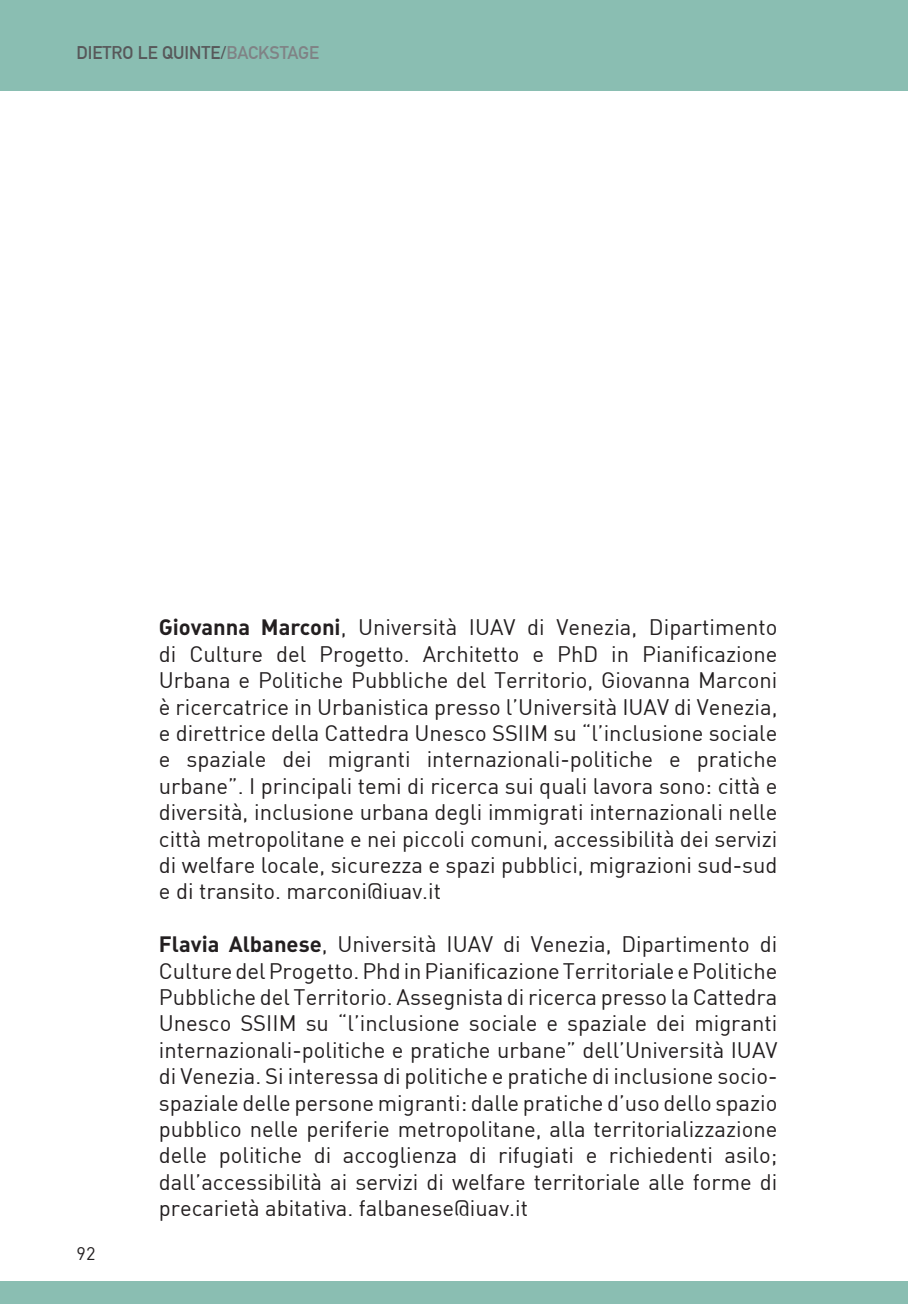
<style>
.page{position:relative;width:908px;height:1304px;background:#fff}
.page>*{position:absolute;margin:0;border:0;box-sizing:border-box;transform-origin:0 0}
.t1{font:22px/26.4px "DIN";color:#231f20;text-align:justify}
.t2{font:700 18px "DIN Alternate";color:#57585a}
.t3{font:18px "DIN";color:#231f20}
.s1{color:#808285}
.s2{font-family:"DIN Bold Alternate"}
</style>
<div class="page">
<div style="left:0;top:0;width:907px;height:90px;background:#8abeb2"></div>
<div style="left:0;top:1281px;width:907px;height:23px;background:#8abeb2"></div>
<p class="t2" style="left:77px;top:39px;width:244px">DIETRO LE QUINTE/<span class="s1">BACKSTAGE</span></p>
<p class="t3" style="left:77px;top:1242px;width:20px">92</p>
<p class="t1" style="left:159px;top:614px;width:620px"><span class="s2">Giovanna Marconi</span>, Università IUAV di Venezia, Dipartimento di Culture del Progetto. Architetto e PhD in Pianificazione Urbana e Politiche Pubbliche del Territorio, Giovanna Marconi è ricercatrice in Urbanistica presso l’Università IUAV di Venezia, e direttrice della Cattedra Unesco SSIIM su “l’inclusione sociale e spaziale dei migranti internazionali-politiche e pratiche urbane”. I principali temi di ricerca sui quali lavora sono: città e diversità, inclusione urbana degli immigrati internazionali nelle città metropolitane e nei piccoli comuni, accessibilità dei servizi di welfare locale, sicurezza e spazi pubblici, migrazioni sud-sud e di transito. marconi@iuav.it</p>
<p class="t1" style="left:159px;top:931px;width:619px"><span class="s2">Flavia Albanese</span>, Università IUAV di Venezia, Dipartimento di Culture del Progetto. Phd in Pianificazione Territoriale e Politiche Pubbliche del Territorio. Assegnista di ricerca presso la Cattedra Unesco SSIIM su “l’inclusione sociale e spaziale dei migranti internazionali-politiche e pratiche urbane” dell’Università IUAV di Venezia. Si interessa di politiche e pratiche di inclusione socio&shy;spaziale delle persone migranti: dalle pratiche d’uso dello spazio pubblico nelle periferie metropolitane, alla territorializzazione delle politiche di accoglienza di rifugiati e richiedenti asilo; dall’accessibilità ai servizi di welfare territoriale alle forme di precarietà abitativa. falbanese@iuav.it</p>
</div>
